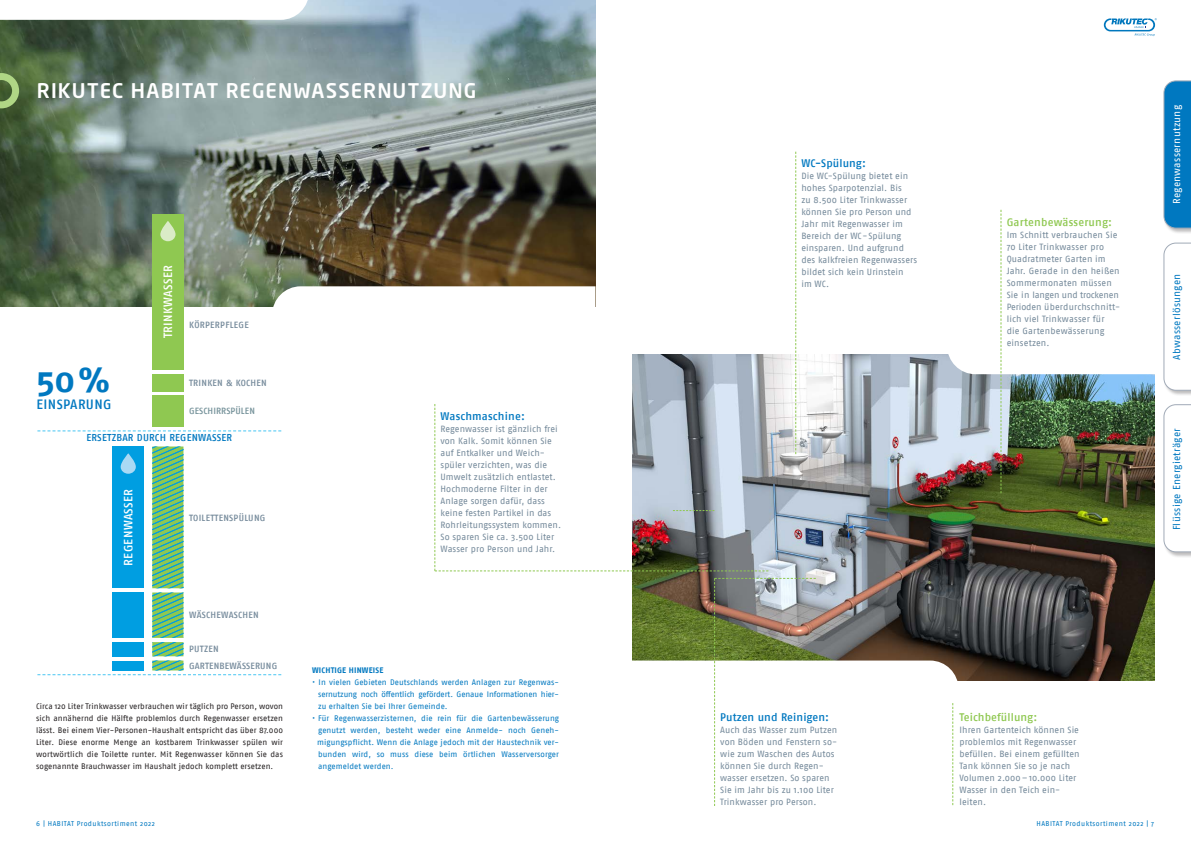
<style>
.page{position:relative;width:1191px;height:842px;background:#fff}
.page>*{position:absolute;margin:0;border:0;box-sizing:border-box;transform-origin:0 0}
.t1{font:700 35px "Fago No";color:#0078c0}
.t2{font:500 20px "Neo Sans Std";letter-spacing:.055em;color:#fff}
.t3{font:500 13.5px "Fago No";letter-spacing:.03em;color:#0078c0}
.t4{font:500 12px "Fago No";letter-spacing:.03em;color:#fff}
.t5{font:500 11px "Fago No";letter-spacing:.01em;color:#0078c0}
.t6{font:500 11px "Fago No";letter-spacing:.01em;color:#8fc851}
.t7{font:10px "Fago No";letter-spacing:.025em;color:#0078c0}
.t8{font:500 10px "Fago No";letter-spacing:.02em;color:#0078c0}
.t9{font:10px "Fago No";letter-spacing:.025em;color:#fff}
.t10{font:9px/12px "Fago No";letter-spacing:.005em;color:#74899a}
.t11{font:500 9px "Fago No";letter-spacing:.03em;color:#74899a}
.t12{font:500 9px "Fago No";letter-spacing:.01em;color:#749199}
.t13{font:8px/12px "Fago No";letter-spacing:.005em;color:#0078c0;text-align:justify}
.t14{font:8px/12px "Fago No";letter-spacing:.005em;color:#231f20;text-align:justify}
.t15{font:700 8px "Fago No";letter-spacing:.02em;color:#0078c0}
.t16{font:7px "Fago No";letter-spacing:.06em;color:#0078c0}
</style>
<div class="page">
<img style="left:0;top:0;width:595px;height:306px">
<svg style="left:272px;top:286px;width:323px;height:21px"></svg>
<svg style="left:0;top:0;width:309px;height:20px"></svg>
<img style="left:632px;top:354px;width:522px;height:326px">
<div style="left:152px;top:214px;width:31px;height:156px;background:#8fc851"></div>
<svg style="left:160px;top:221px;width:15px;height:20px"></svg>
<svg style="left:37px;top:430px;width:244px;height:1px"></svg>
<div style="left:152px;top:374px;width:31px;height:17px;background:#8fc851"></div>
<div style="left:152px;top:395px;width:31px;height:32px;background:#8fc851"></div>
<svg style="left:37px;top:446px;width:244px;height:229px"></svg>
<svg style="left:0;top:73px;width:19px;height:35px"></svg>
<svg style="left:434px;top:404px;width:334px;height:167px"></svg>
<svg style="left:795px;top:152px;width:1px;height:302px"></svg>
<svg style="left:632px;top:578px;width:326px;height:228px"></svg>
<svg style="left:1103px;top:18px;width:53px;height:18px"></svg>
<div style="left:1163px;top:404px;width:28px;height:154px;background:#231f20;opacity:.3"></div>
<img style="left:947px;top:81px;width:244px;height:471px">
<p class="t2" style="left:37px;top:78px;width:441px">RIKUTEC HABITAT REGENWASSERNUTZUNG</p>
<p class="t1" style="left:36px;top:360px;width:76px">50%</p>
<p class="t3" style="left:37px;top:397px;width:77px">EINSPARUNG</p>
<p class="t4" style="left:161px;top:338px;width:74px;rotate:-90deg">TRINKWASSER</p>
<p class="t11" style="left:189px;top:319px;width:61px">KÖRPERPFLEGE</p>
<p class="t11" style="left:189px;top:378px;width:79px">TRINKEN &amp; KOCHEN</p>
<p class="t12" style="left:189px;top:406px;width:67px">GESCHIRRSPÜLEN</p>
<p class="t8" style="left:86px;top:432px;width:147px">ERSETZBAR DURCH REGENWASSER</p>
<p class="t4" style="left:121px;top:566px;width:78px;rotate:-90deg">REGENWASSER</p>
<p class="t11" style="left:189px;top:512px;width:78px">TOILETTENSPÜLUNG</p>
<p class="t11" style="left:189px;top:610px;width:71px">WÄSCHEWASCHEN</p>
<p class="t11" style="left:189px;top:644px;width:31px">PUTZEN</p>
<p class="t11" style="left:189px;top:660px;width:90px">GARTENBEWÄSSERUNG</p>
<p class="t14" style="left:36px;top:700px;width:248px">Circa 120 Liter Trinkwasser verbrauchen wir täglich pro Person, wovon sich annähernd die Hälfte problemlos durch Regenwasser ersetzen lässt. Bei einem Vier-Personen-Haushalt entspricht das über 87.000<br>Liter. Diese enorme Menge an kostbarem Trinkwasser spülen wir wortwörtlich die Toilette runter. Mit Regenwasser können Sie das sogenannte Brauchwasser im Haushalt jedoch komplett ersetzen.</p>
<p class="t5" style="left:440px;top:410px;width:86px">Waschmaschine:</p>
<p class="t10" style="left:440px;top:423px;width:122px">Regenwasser ist gänzlich frei von Kalk. Somit können Sie auf Entkalker und Weich&shy;spüler verzichten, was die<br>Umwelt zusätzlich entlastet.<br>Hochmoderne Filter in der<br>Anlage sorgen dafür, dass keine festen Partikel in das<br>Rohrleitungssystem kommen.<br>So sparen Sie ca. 3.500 Liter<br>Wasser pro Person und Jahr.</p>
<p class="t15" style="left:312px;top:665px;width:73px">WICHTIGE HINWEISE</p>
<p class="t13" style="left:318px;top:676px;width:242px;text-indent:-6px">• In vielen Gebieten Deutschlands werden Anlagen zur Regenwas&shy;sernutzung noch öffentlich gefördert. Genaue Informationen hier&shy;zu erhalten Sie bei Ihrer Gemeinde.</p>
<p class="t13" style="left:317px;top:712px;width:243px;text-indent:-5px">• Für Regenwasserzisternen, die rein für die Gartenbewässerung genutzt werden, besteht weder eine Anmelde- noch Geneh&shy;migungspflicht. Wenn die Anlage jedoch mit der Haustechnik ver&shy;bunden wird, so muss diese beim örtlichen Wasserversorger angemeldet werden.</p>
<p class="t5" style="left:801px;top:156px;width:66px">WC-Spülung:</p>
<p class="t10" style="left:801px;top:169px;width:117px">Die WC-Spülung bietet ein hohes Sparpotenzial. Bis<br>zu 8.500 Liter Trinkwasser können Sie pro Person und<br>Jahr mit Regenwasser im<br>Bereich der WC-Spülung einsparen. Und aufgrund des kalkfreien Regenwassers bildet sich kein Urinstein<br>im WC.</p>
<p class="t6" style="left:1006px;top:216px;width:107px">Gartenbewässerung:</p>
<p class="t10" style="left:1006px;top:229px;width:115px">Im Schnitt verbrauchen Sie<br>70 Liter Trinkwasser pro<br>Quadratmeter Garten im<br>Jahr. Gerade in den heißen<br>Sommermonaten müssen<br>Sie in langen und trockenen<br>Perioden überdurchschnitt&shy;lich viel Trinkwasser für<br>die Gartenbewässerung einsetzen.</p>
<p class="t5" style="left:720px;top:711px;width:110px">Putzen und Reinigen:</p>
<p class="t10" style="left:720px;top:724px;width:118px">Auch das Wasser zum Putzen von Böden und Fenstern so&shy;wie zum Waschen des Autos können Sie durch Regen&shy;wasser ersetzen. So sparen<br>Sie im Jahr bis zu 1.100 Liter<br>Trinkwasser pro Person.</p>
<p class="t6" style="left:959px;top:711px;width:79px">Teichbefüllung:</p>
<p class="t10" style="left:959px;top:724px;width:122px">Ihren Gartenteich können Sie problemlos mit Regenwasser befüllen. Bei einem gefüllten<br>Tank können Sie so je nach<br>Volumen 2.000–10.000 Liter<br>Wasser in den Teich ein&shy;leiten.</p>
<p class="t16" style="left:36px;top:819px;width:120px">6 | HABITAT Produktsortiment 2022</p>
<p class="t16" style="left:1036px;top:819px;width:119px">HABITAT Produktsortiment 2022 | 7</p>
<p class="t9" style="left:1171px;top:204px;width:100px;rotate:-90deg">Regenwassernutzung</p>
<p class="t7" style="left:1171px;top:360px;width:88px;rotate:-90deg">Abwasserlösungen</p>
<p class="t7" style="left:1171px;top:530px;width:104px;rotate:-90deg">Flüssige Energieträger</p>
</div>
